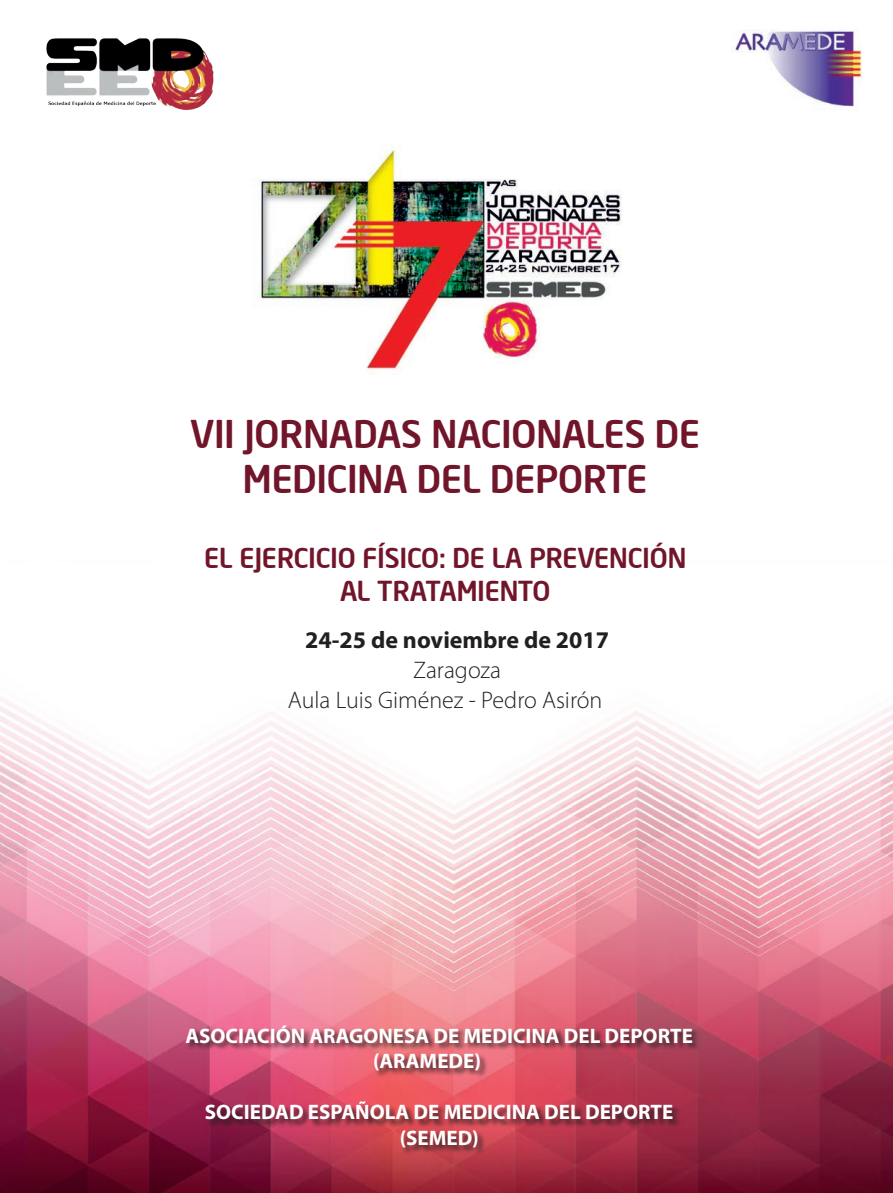
<style>
.page{position:relative;width:893px;height:1193px;background:#fff}
.page>*{position:absolute;margin:0;border:0;box-sizing:border-box;transform-origin:0 0}
.t1{font:500 37.5px/45px "Neo Sans Intel";color:#71152a;text-align:center}
.t2{font:500 27px/32.4px "Neo Sans Intel";color:#71152a;text-align:center}
.t3{font:300 24px/30px "Myriad Pro";color:#231f20}
.t4{font:700 24px "Myriad Pro";color:#231f20}
.t5{font:700 21px/25.5px "Myriad Pro";color:#fff}
</style>
<div class="page">
<img style="left:259px;top:150px;width:363px;height:224px">
<img style="left:0;top:697px;width:893px;height:496px">
<img style="left:735px;top:31px;width:126px;height:79px">
<img style="left:46px;top:38px;width:168px;height:72px">
<div style="left:186px;top:1024px;width:515px;height:132px;background:#231f20;opacity:.8"></div>
<h1 class="t1" style="left:190px;top:411px;width:511px">VII JORNADAS NACIONALES DE<br>MEDICINA DEL DEPORTE</h1>
<p class="t2" style="left:204px;top:541px;width:484px">EL EJERCICIO FÍSICO: DE LA PREVENCIÓN<br>AL TRATAMIENTO</p>
<p class="t4" style="left:305px;top:624px;width:305px">24-25 de noviembre de 2017</p>
<p class="t3" style="left:288px;top:654px;width:316px;text-indent:125px">Zaragoza<br>Aula Luis Giménez - Pedro Asirón</p>
<p class="t5" style="left:373px;top:1022px;width:321px;text-indent:-188px">ASOCIACIÓN ARAGONESA DE MEDICINA DEL DEPORTE (ARAMEDE)</p>
<p class="t5" style="left:205px;top:1098px;width:470px;text-align:center">SOCIEDAD ESPAÑOLA DE MEDICINA DEL DEPORTE (SEMED)</p>
</div>
